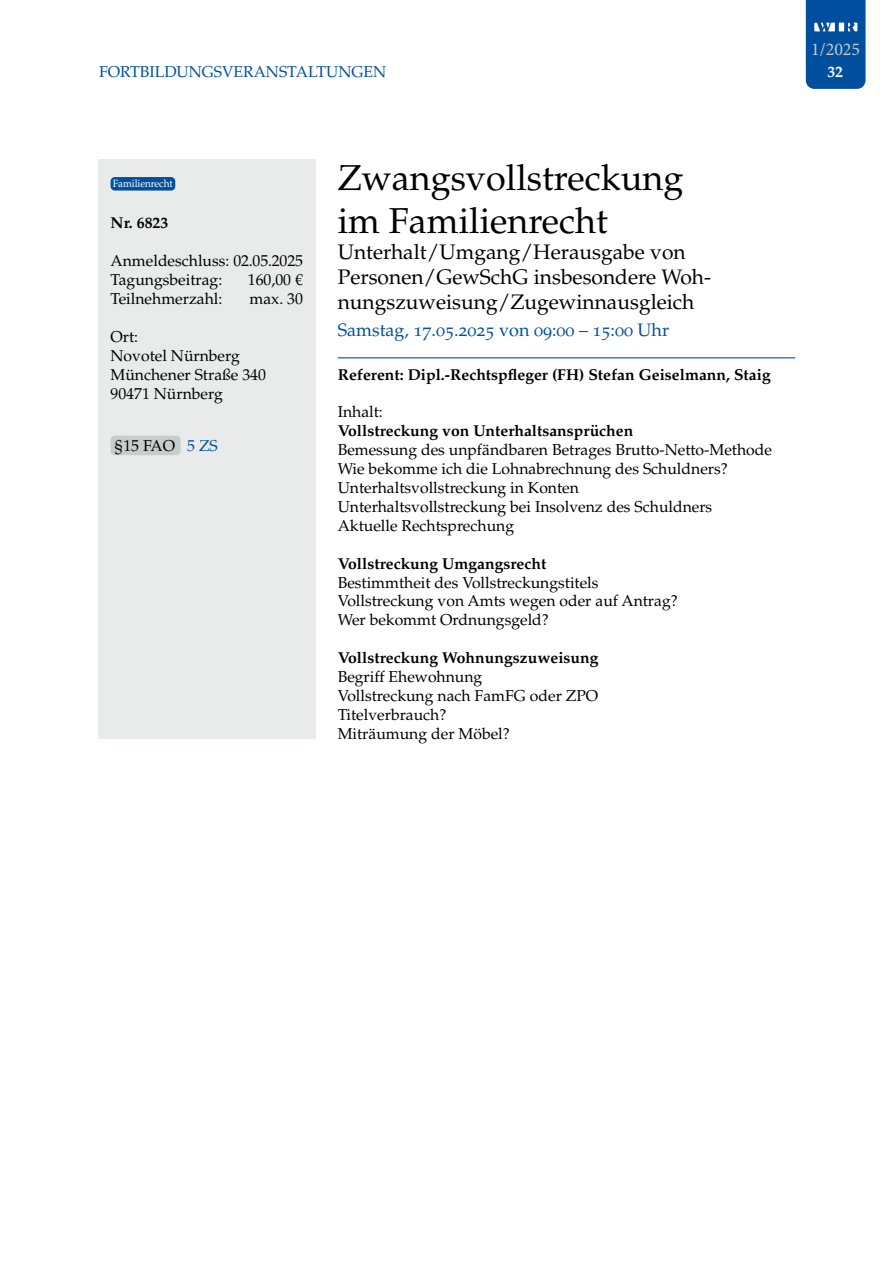
<style>
.page{position:relative;width:893px;height:1263px;background:#fff}
.page>*{position:absolute;margin:0;border:0;box-sizing:border-box;transform-origin:0 0}
.t1{font:36px/43.2px "Palatino LT Std";color:#000}
.t2{font:21px/25.2px "Palatino LT Std";color:#000}
.t3{font:18px "Palatino LT Std";color:#004f9f}
.t4{font:18px "Minion Pro";color:#c6cdcb}
.t5{font:15.75px/18.9px "Palatino LT Std";color:#000}
.t6{font:700 15.75px "Palatino LT Std";color:#000}
.t7{font:15.75px "Palatino LT Std";color:#004f9f}
.t8{font:700 15.75px "Palatino LT Std";color:#fff}
.t9{font:10.5px "Palatino LT Std";letter-spacing:-.005em;color:#fff;scale:.95 1}
.s1{color:#004f9f}
</style>
<div class="page">
<svg style="left:806px;top:0;width:59px;height:89px;background:#0b56a3"></svg>
<hr style="left:338px;top:357px;width:457px;height:1px;background:#004f9f">
<div style="left:98px;top:160px;width:218px;height:579px;background:#e8ebea"></div>
<div style="left:111px;top:177px;width:64px;height:14px;background:#004f9f;border-radius:4px"></div>
<div style="left:111px;top:436px;width:70px;height:19px;background:#c6cdcb;border-radius:4px"></div>
<p class="t7" style="left:99px;top:63px;width:289px">FORTBILDUNGSVERANSTALTUNGEN</p>
<p class="t9" style="left:113px;top:177px;width:65px">Familienrecht</p>
<p class="t6" style="left:111px;top:214px;width:59px">Nr. 6823</p>
<p class="t5" style="left:111px;top:252px;width:194px">Anmeldeschluss: 02.05.2025<br>Tagungsbeitrag:</p>
<p class="t5" style="left:248px;top:271px;width:57px">160,00 €</p>
<p class="t5" style="left:111px;top:289px;width:113px">Teilnehmerzahl:</p>
<p class="t5" style="left:249px;top:289px;width:55px">max. 30</p>
<p class="t5" style="left:111px;top:327px;width:157px">Ort:<br>Novotel Nürnberg<br>Münchener Straße 340<br>90471 Nürnberg</p>
<p class="t5" style="left:115px;top:437px;width:105px">§ 15 FAO <span class="s1">5 ZS</span></p>
<h1 class="t1" style="left:338px;top:157px;width:347px">Zwangsvollstreckung im Familienrecht</h1>
<h2 class="t2" style="left:338px;top:239px;width:375px">Unterhalt/Umgang/Herausgabe von<br>Personen/GewSchG insbesondere Woh&shy;nungszuweisung/Zugewinnausgleich</h2>
<p class="t3" style="left:338px;top:319px;width:333px">Samstag, 17.05.2025 von 09:00 – 15:00 Uhr</p>
<p class="t6" style="left:338px;top:365px;width:435px">Referent: Dipl.-Rechtspfleger (FH) Stefan Geiselmann, Staig</p>
<p class="t5" style="left:338px;top:403px;width:47px">Inhalt:</p>
<p class="t6" style="left:338px;top:422px;width:297px">Vollstreckung von Unterhaltsansprüchen</p>
<p class="t5" style="left:338px;top:441px;width:436px">Bemessung des unpfändbaren Betrages Brutto-Netto-Methode Wie bekomme ich die Lohnabrechnung des Schuldners?<br>Unterhaltsvollstreckung in Konten<br>Unterhaltsvollstreckung bei Insolvenz des Schuldners Aktuelle Rechtsprechung</p>
<p class="t6" style="left:338px;top:554px;width:210px">Vollstreckung Umgangsrecht</p>
<p class="t5" style="left:338px;top:573px;width:342px">Bestimmtheit des Vollstreckungstitels<br>Vollstreckung von Amts wegen oder auf Antrag?<br>Wer bekommt Ordnungsgeld?</p>
<p class="t6" style="left:338px;top:648px;width:262px">Vollstreckung Wohnungszuweisung</p>
<p class="t5" style="left:338px;top:667px;width:262px">Begriff Ehewohnung<br>Vollstreckung nach FamFG oder ZPO<br>Titelverbrauch?<br>Miträumung der Möbel?</p>
<p class="t4" style="left:811px;top:37px;width:51px">1/2025</p>
<p class="t8" style="left:827px;top:63px;width:17px">32</p>
</div>
